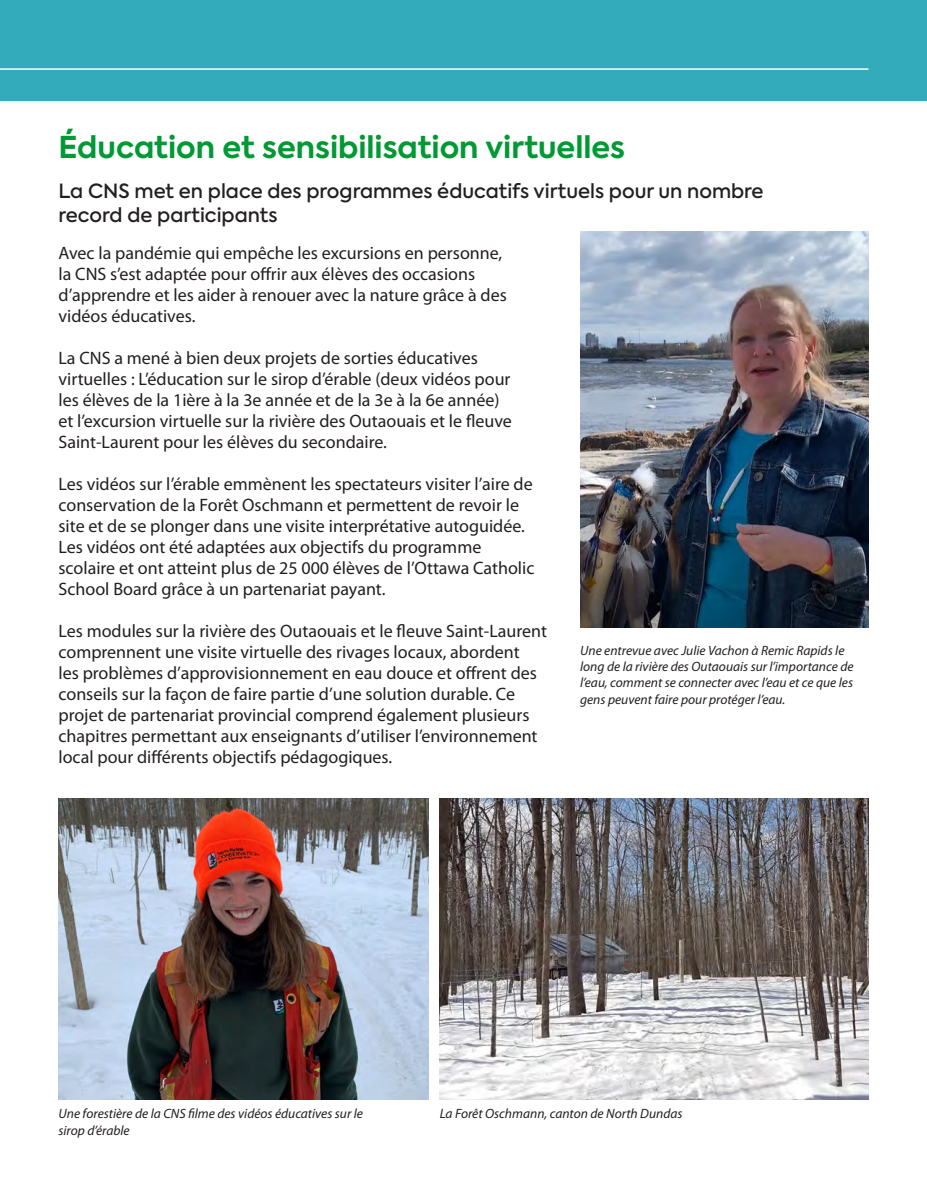
<style>
.page{position:relative;width:927px;height:1197px;background:#fff}
.page>*{position:absolute;margin:0;border:0;box-sizing:border-box;transform-origin:0 0}
.Header_Green{font:700 30px "Axiforma";color:#093}
.SubHeader_11_13{font:500 19.5px "Axiforma";color:#231f20}
.Body_10_12{font:18px/21px "Myriad Pro";color:#231f20}
.Caption{font:italic 13.5px/16.2px "Myriad Pro";color:#231f20}
</style>
<div class="page">
<img style="left:580px;top:232px;width:288px;height:395px">
<img style="left:440px;top:798px;width:428px;height:302px">
<img style="left:58px;top:798px;width:371px;height:302px">
<div style="left:0;top:0;width:927px;height:101px;background:#33abba"></div>
<hr style="left:0;top:68px;width:868px;height:2px;background:#fff">
<p class="Header_Green" style="left:58px;top:126px;width:568px">Éducation et sensibilisation virtuelles</p>
<p class="SubHeader_11_13" style="left:58px;top:178px;width:707px">La CNS met en place des programmes éducatifs virtuels pour un nombre</p>
<p class="SubHeader_11_13" style="left:58px;top:202px;width:221px">record de participants</p>
<p class="Body_10_12" style="left:58px;top:242px;width:450px">Avec la pandémie qui empêche les excursions en personne, la CNS s’est adaptée pour offrir aux élèves des occasions d’apprendre et les aider à renouer avec la nature grâce à des vidéos éducatives.</p>
<p class="Body_10_12" style="left:58px;top:347px;width:455px">La CNS a mené à bien deux projets de sorties éducatives virtuelles : L’éducation sur le sirop d’érable (deux vidéos pour les élèves de la 1ière à la 3e année et de la 3e à la 6e année) et l’excursion virtuelle sur la rivière des Outaouais et le fleuve Saint-Laurent pour les élèves du secondaire.</p>
<p class="Body_10_12" style="left:58px;top:473px;width:477px">Les vidéos sur l’érable emmènent les spectateurs visiter l’aire de conservation de la Forêt Oschmann et permettent de revoir le site et de se plonger dans une visite interprétative autoguidée.<br>Les vidéos ont été adaptées aux objectifs du programme scolaire et ont atteint plus de 25 000 élèves de l’Ottawa Catholic School Board grâce à un partenariat payant.</p>
<p class="Body_10_12" style="left:58px;top:620px;width:490px">Les modules sur la rivière des Outaouais et le fleuve Saint-Laurent comprennent une visite virtuelle des rivages locaux, abordent<br>les problèmes d’approvisionnement en eau douce et offrent des conseils sur la façon de faire partie d’une solution durable. Ce projet de partenariat provincial comprend également plusieurs chapitres permettant aux enseignants d’utiliser l’environnement local pour différents objectifs pédagogiques.</p>
<p class="Caption" style="left:580px;top:642px;width:275px">Une entrevue avec Julie Vachon à Remic Rapids le long de la rivière des Outaouais sur l’importance de l’eau, comment se connecter avec l’eau et ce que les gens peuvent faire pour protéger l’eau.</p>
<p class="Caption" style="left:58px;top:1106px;width:306px">Une forestière de la CNS filme des vidéos éducatives sur le</p>
<p class="Caption" style="left:58px;top:1122px;width:73px">sirop d’érable</p>
<p class="Caption" style="left:440px;top:1106px;width:244px">La Forêt Oschmann, canton de North Dundas</p>
</div>
